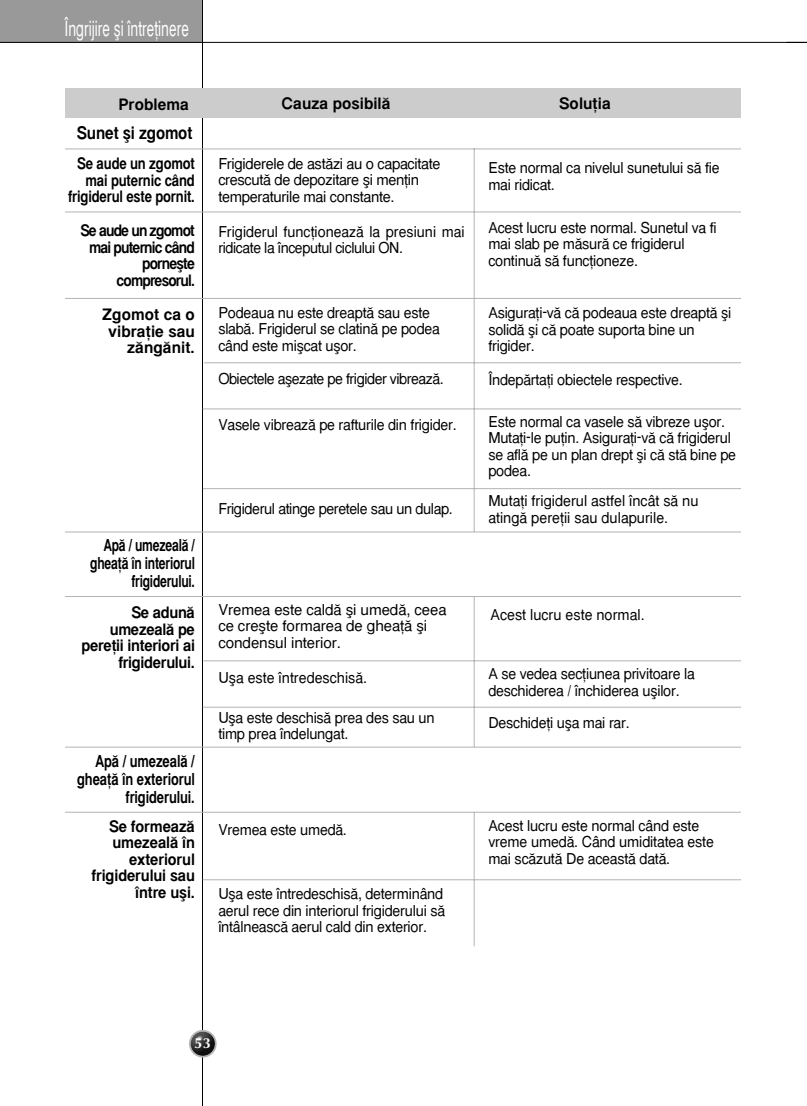
<style>
.page{position:relative;width:807px;height:1106px;background:#fff}
.page>*{position:absolute;margin:0;border:0;box-sizing:border-box;transform-origin:0 0}
.t1{font:21px "Euro Slavic Sans";color:#fff;scale:.65 1}
.t2{font:700 17.25px "Euro Slavic Sans";letter-spacing:-.01em;color:#000;scale:.9 1}
.t3{font:700 16.5px/18px "Euro Slavic Sans";letter-spacing:-.015em;color:#000;text-align:right;scale:.8 1}
.t4{font:700 16.5px/18px "Euro Slavic Sans";letter-spacing:-.015em;color:#000;text-align:right;scale:.75 1}
.t5{font:700 15.75px/16.5px "Euro Slavic Sans";letter-spacing:-.015em;color:#000;text-align:right;scale:.95 1}
.t6{font:700 15.75px/16.5px "Euro Slavic Sans";letter-spacing:-.015em;color:#000;text-align:right}
.t7{font:700 15.75px/16.5px "Euro Slavic Sans";letter-spacing:-.015em;color:#000;text-align:right;scale:.85 1}
.t8{font:700 15.75px/16.5px "Euro Slavic Sans";letter-spacing:-.06em;color:#000;text-align:right;scale:.9 1}
.t9{font:15px/16.5px "Euro Slavic Sans";letter-spacing:-.015em;color:#000;scale:.95 1}
.t10{font:15px/16.5px "Euro Slavic Sans";letter-spacing:-.015em;color:#000}
.t11{font:15px/16.5px "Euro Slavic Sans";letter-spacing:-.015em;color:#000;scale:.94 1}
.t12{font:15px "Euro Slavic Sans";letter-spacing:-.035em;color:#000;scale:.95 1}
.t13{font:700 15px "Optane";color:#fff}
</style>
<div class="page">
<div style="left:0;top:0;width:202px;height:43px;background:#999"></div>
<hr style="left:202px;top:0;width:1px;height:1106px;background:#000">
<div style="left:65px;top:88px;width:676px;height:30px;background:#ccc"></div>
<hr style="left:65px;top:212px;width:676px;height:1px;background:#b3b3b3">
<hr style="left:65px;top:298px;width:676px;height:1px;background:#b3b3b3">
<hr style="left:203px;top:408px;width:538px;height:1px;background:#b3b3b3">
<hr style="left:203px;top:488px;width:538px;height:1px;background:#b3b3b3">
<hr style="left:65px;top:531px;width:676px;height:1px;background:#b3b3b3">
<hr style="left:65px;top:596px;width:676px;height:1px;background:#b3b3b3">
<hr style="left:203px;top:660px;width:538px;height:1px;background:#b3b3b3">
<hr style="left:203px;top:706px;width:538px;height:1px;background:#b3b3b3">
<hr style="left:65px;top:812px;width:676px;height:1px;background:#b3b3b3">
<hr style="left:203px;top:879px;width:538px;height:1px;background:#b3b3b3">
<hr style="left:65px;top:746px;width:676px;height:1px;background:#b3b3b3">
<hr style="left:65px;top:148px;width:676px;height:1px;background:#b3b3b3">
<hr style="left:204px;top:362px;width:537px;height:1px;background:#b3b3b3">
<hr style="left:474px;top:596px;width:1px;height:150px;background:#b3b3b3">
<hr style="left:474px;top:148px;width:1px;height:384px;background:#b3b3b3">
<hr style="left:474px;top:812px;width:1px;height:134px;background:#b3b3b3">
<svg style="left:189px;top:1029px;width:28px;height:28px"></svg>
<img style="left:191px;top:1031px;width:24px;height:24px;border-radius:50%">
<hr style="left:0;top:42px;width:807px;height:1px;background:#000">
<h1 class="t1" style="left:65px;top:20px;width:193px">•ngrijire ≥i ¶ntre^inere</h1>
<p class="t6" style="left:118px;top:97px;width:72px">Problema</p>
<p class="t2" style="left:77px;top:126px;width:130px">Sunet ≥i zgomot</p>
<p class="t7" style="left:68px;top:157px;width:151px">Se aude un zgomot mai puternic c&lt;nd frigiderul este pornit.</p>
<p class="t8" style="left:80px;top:223px;width:129px">Se aude un zgomot mai puternic c&lt;nd porne≥te compresorul.</p>
<p class="t6" style="left:102px;top:307px;width:94px">Zgomot ca o vibra^ie sau z™ng™nit.</p>
<p class="t6" style="left:282px;top:97px;width:111px">Cauza posibil™</p>
<p class="t10" style="left:218px;top:156px;width:224px">Frigiderele de ast™zi au o capacitate crescut™ de depozitare ≥i men^in temperaturile mai constante.</p>
<p class="t11" style="left:218px;top:225px;width:263px">Frigiderul func^ioneaz™ la presiuni mai ridicate la ¶nceputul ciclului ON.</p>
<p class="t9" style="left:218px;top:306px;width:235px">Podeaua nu este dreapt™ sau este slab™. Frigiderul se clatin™ pe podea c&lt;nd este mi≥cat u≥or.</p>
<p class="t12" style="left:218px;top:372px;width:239px">Obiectele a≥ezate pe frigider vibreaz™.</p>
<p class="t9" style="left:218px;top:418px;width:253px">Vasele vibreaz™ pe rafturile din frigider.</p>
<p class="t4" style="left:90px;top:537px;width:141px">Ap™ / umezeal™ / ghea^™ ¶n interiorul frigiderului.</p>
<p class="t5" style="left:82px;top:605px;width:121px">Se adun™ umezeal™ pe pere^ii interiori ai frigiderului.</p>
<p class="t3" style="left:77px;top:753px;width:149px">Ap™ / umezeal™ / ghea^™ ¶n exteriorul frigiderului.</p>
<p class="t5" style="left:92px;top:819px;width:110px">Se formeaz™ umezeal™ ¶n exteriorul frigiderului sau ¶ntre u≥i.</p>
<p class="t9" style="left:218px;top:502px;width:248px">Frigiderul atinge peretele sau un dulap.</p>
<p class="t10" style="left:218px;top:602px;width:230px">Vremea este cald™ ≥i umed™, ceea ce cre≥te formarea de ghea^™ ≥i condensul interior.</p>
<p class="t9" style="left:218px;top:671px;width:158px">U≥a este ¶ntredeschis™.</p>
<p class="t9" style="left:218px;top:710px;width:229px">U≥a este deschis™ prea des sau un timp prea ¶ndelungat.</p>
<p class="t9" style="left:218px;top:823px;width:137px">Vremea este umed™.</p>
<p class="t9" style="left:218px;top:887px;width:240px">U≥a este ¶ntredeschis™, determin&lt;nd aerul rece din interiorul frigiderului s™ ¶nt&lt;lneasc™ aerul cald din exterior.</p>
<p class="t6" style="left:559px;top:97px;width:53px">Solu^ia</p>
<p class="t9" style="left:488px;top:161px;width:245px">Este normal ca nivelul sunetului s™ fie mai ridicat.</p>
<p class="t9" style="left:488px;top:220px;width:242px">Acest lucru este normal. Sunetul va fi mai slab pe m™sur™ ce frigiderul continu™ s™ func^ioneze.</p>
<p class="t9" style="left:488px;top:306px;width:257px">Asigura^i-v™ c™ podeaua este dreapt™ ≥i solid™ ≥i c™ poate suporta bine un frigider.</p>
<p class="t9" style="left:488px;top:373px;width:206px">•ndep™rta^i obiectele respective.</p>
<p class="t9" style="left:488px;top:414px;width:262px">Este normal ca vasele s™ vibreze u≥or.<br>Muta^i-le pu^in. Asigura^i-v™ c™ frigiderul se afl™ pe un plan drept ≥i c™ st™ bine pe podea.</p>
<p class="t9" style="left:488px;top:494px;width:223px">Muta^i frigiderul astfel ¶nc&lt;t s™ nu ating™ pere^ii sau dulapurile.</p>
<p class="t9" style="left:490px;top:608px;width:164px">Acest lucru este normal.</p>
<p class="t9" style="left:488px;top:667px;width:219px">A se vedea sec^iunea privitoare la deschiderea / ¶nchiderea u≥ilor.</p>
<p class="t9" style="left:488px;top:716px;width:150px">Deschide^i u≥a mai rar.</p>
<p class="t9" style="left:488px;top:818px;width:239px">Acest lucru este normal c&lt;nd este vreme umed™. C&lt;nd umiditatea este mai sc™zut™ De aceast™ dat™.</p>
<p class="t13" style="left:195px;top:1036px;width:18px">53</p>
</div>
